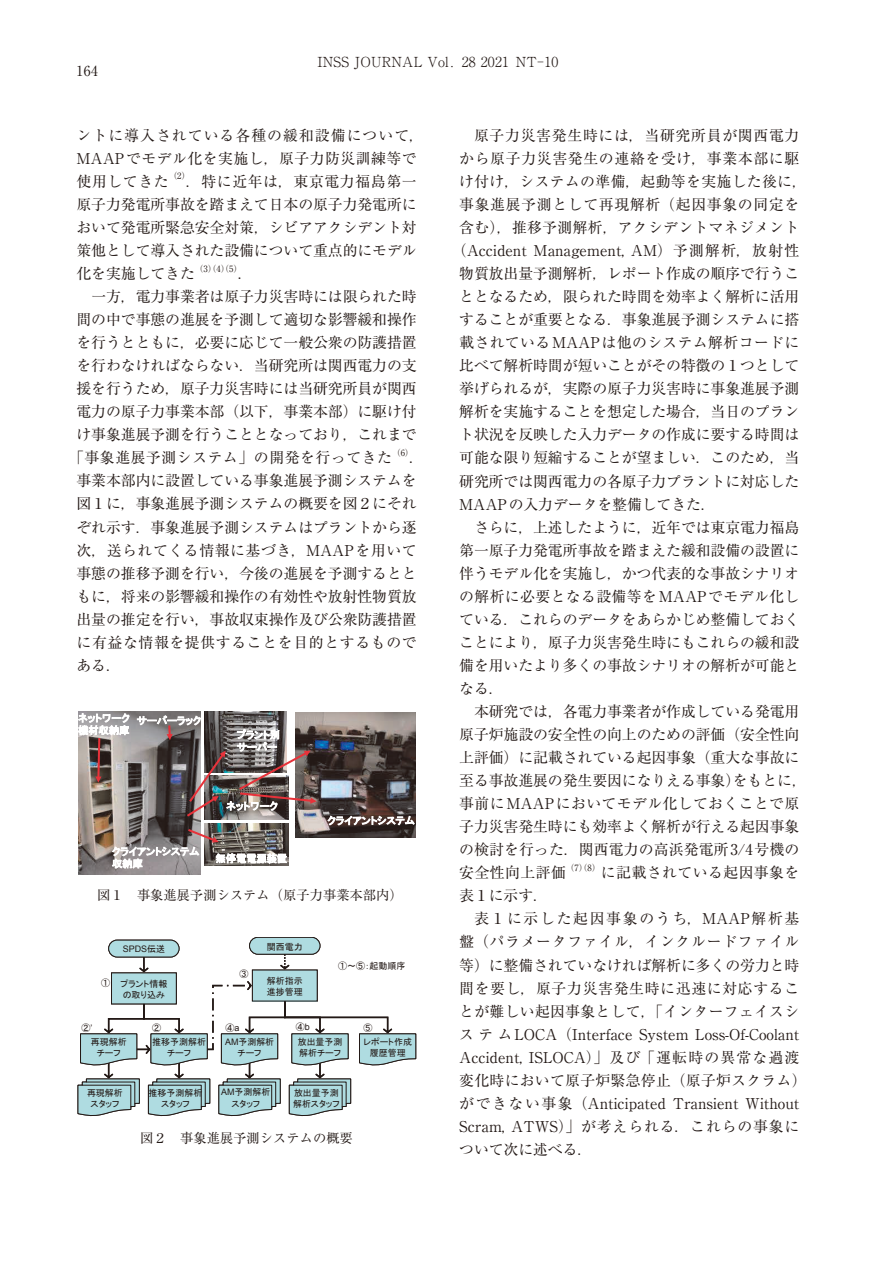
<style>
.page{position:relative;width:893px;height:1263px;background:#fff}
.page>*{position:absolute;margin:0;border:0;box-sizing:border-box;transform-origin:0 0}
.t1{font:14.85px/23.1px "Ryumin Pr 6 N";letter-spacing:-.005em;color:#231916;text-align:justify}
.t2{font:14.85px "Ryumin Pr 6 N";letter-spacing:.045em;color:#231916}
.t3{font:14.85px "Ryumin Pr 6 N";letter-spacing:.02em;color:#231916}
.t4{font:14.85px "Ryumin Pr 6 N";letter-spacing:.025em;color:#231916}
.t5{font:14.85px/23.1px "Ryumin Pr 6 N";letter-spacing:.04em;color:#231916}
.t6{font:14.85px "Ryumin Pr 6 N";letter-spacing:.055em;color:#231916}
.t7{font:14.85px "Ryumin Pr 6 N";letter-spacing:.015em;color:#231916}
.t8{font:14.85px "Ryumin Pr 6 N";letter-spacing:.035em;color:#231916}
.t9{font:14.85px "Ryumin Pr 6 N";letter-spacing:.11em;color:#231916}
.t10{font:14.85px "Ryumin Pr 6 N";letter-spacing:.03em;color:#231916}
.t11{font:300 13.8px "Ryumin Pr 6 N";letter-spacing:.015em;color:#231916}
.t12{font:13.8px "Ryumin Pr 6 N";color:#231916}
.t13{font:13.35px "Ryumin Pr 6 N";color:#231916}
.t14{font:10.2px/12.3px "MS P Gothic";letter-spacing:.005em;color:#fff}
.t15{font:9px/10.8px "MS P Gothic";color:#231916;text-align:center}
.t16{font:9px "Arial";color:#231916}
.t17{font:8.7px "Ryumin Pr 6 N";color:#231916}
.s1{font-family:"Arial"}
.s2{font-family:"MS P Gothic"}
</style>
<div class="page">
<img style="left:78px;top:711px;width:123px;height:164px">
<svg style="left:167px;top:725px;width:6px;height:15px"></svg>
<svg style="left:95px;top:738px;width:7px;height:45px"></svg>
<img style="left:205px;top:712px;width:81px;height:61px">
<img style="left:204px;top:823px;width:85px;height:42px">
<img style="left:204px;top:775px;width:84px;height:45px">
<svg style="left:187px;top:751px;width:39px;height:66px;background:#6c5e5f"></svg>
<svg style="left:188px;top:829px;width:31px;height:13px"></svg>
<img style="left:296px;top:713px;width:120px;height:124px">
<svg style="left:239px;top:751px;width:78px;height:53px;background:#816c69"></svg>
<div style="left:112px;top:973px;width:64px;height:31px;background:#afdce1"></div>
<div style="left:252px;top:970px;width:65px;height:31px;background:#afdce1"></div>
<svg style="left:78px;top:981px;width:338px;height:135px"></svg>
<div style="left:250px;top:937px;width:70px;height:17px;background:#afdce1;border-radius:8px"></div>
<div style="left:249px;top:937px;width:71px;height:17px;border:1px solid #231916;border-radius:8px"></div>
<div style="left:109px;top:940px;width:70px;height:17px;background:#afdce1;border-radius:8px"></div>
<div style="left:108px;top:940px;width:71px;height:17px;border:1px solid #231916;border-radius:8px"></div>
<svg style="left:139px;top:957px;width:9px;height:15px"></svg>
<svg style="left:280px;top:954px;width:9px;height:15px"></svg>
<p class="t12" style="left:77px;top:60px;width:23px">164</p>
<p class="t11" style="left:318px;top:51px;width:242px">INSS JOURNAL Vol. 28 2021 NT-10</p>
<p class="t5" style="left:77px;top:123px;width:349px">ントに導入されている各種の緩和設備について，<br>MAAPでモデル化を実施し，原子力防災訓練等で使用してきた</p>
<p class="t17" style="left:169px;top:169px;width:23px">（2）</p>
<p class="t1" style="left:77px;top:169px;width:342px;text-indent:109px">．特に近年は，東京電力福島第一原子力発電所事故を踏まえて日本の原子力発電所において発電所緊急安全対策，シビアアクシデント対策他として導入された設備について重点的にモデル化を実施してきた</p>
<p class="t17" style="left:195px;top:262px;width:49px">（3）（4）（5）</p>
<p class="t1" style="left:238px;top:261px;width:16px">．</p>
<p class="t1" style="left:91px;top:284px;width:327px">一方，電力事業者は原子力災害時には限られた時</p>
<p class="t1" style="left:77px;top:307px;width:342px">間の中で事態の進展を予測して適切な影響緩和操作</p>
<p class="t1" style="left:77px;top:330px;width:342px">を行うとともに，必要に応じて一般公衆の防護措置</p>
<p class="t1" style="left:77px;top:353px;width:342px">を行わなければならない．当研究所は関西電力の支</p>
<p class="t1" style="left:77px;top:376px;width:342px">援を行うため，原子力災害時には当研究所員が関西</p>
<p class="t1" style="left:77px;top:399px;width:342px">電力の原子力事業本部（以下，事業本部）に駆け付</p>
<p class="t1" style="left:77px;top:422px;width:342px">け事象進展予測を行うこととなっており，これまで</p>
<p class="t8" style="left:69px;top:446px;width:324px">「事象進展予測システム」の開発を行ってきた</p>
<p class="t17" style="left:392px;top:446px;width:23px">（6）</p>
<p class="t1" style="left:77px;top:445px;width:349px;text-align:left;text-indent:333px">．事業本部内に設置している事象進展予測システムを図１に，事象進展予測システムの概要を図２にそれぞれ示す．事象進展予測システムはプラントから逐次，送られてくる情報に基づき，MAAPを用いて事態の推移予測を行い，今後の進展を予測するとともに，将来の影響緩和操作の有効性や放射性物質放出量の推定を行い，事故収束操作及び公衆防護措置に有益な情報を提供することを目的とするものである．</p>
<p class="t14" style="left:78px;top:712px;width:53px">ネットワーク機材収納庫</p>
<p class="t14" style="left:137px;top:714px;width:66px">サーバーラック</p>
<p class="t14" style="left:237px;top:728px;width:45px">プラント別サーバー</p>
<p class="t14" style="left:112px;top:845px;width:89px">クライアントシステム収納庫</p>
<p class="t14" style="left:226px;top:800px;width:53px">ネットワーク</p>
<p class="t14" style="left:216px;top:852px;width:73px">無停電電源装置</p>
<p class="t14" style="left:327px;top:814px;width:89px">クライアントシステム</p>
<p class="t13" style="left:97px;top:885px;width:307px">図１　事象進展予測システム（原子力事業本部内）</p>
<p class="t15" style="left:101px;top:977px;width:10px">①</p>
<p class="t15" style="left:82px;top:1022px;width:12px">②<span class="s1">’</span></p>
<p class="t16" style="left:123px;top:943px;width:44px">SPDS<span class="s2">伝送</span></p>
<p class="t15" style="left:267px;top:941px;width:37px">関西電力</p>
<p class="t15" style="left:239px;top:968px;width:10px">③</p>
<p class="t15" style="left:121px;top:978px;width:48px;text-align:left">プラント情報の取り込み</p>
<p class="t15" style="left:267px;top:975px;width:37px;text-align:left">解析指示進捗管理</p>
<p class="t15" style="left:338px;top:960px;width:69px">①～⑤：起動順序</p>
<p class="t15" style="left:152px;top:1022px;width:10px">②</p>
<p class="t15" style="left:225px;top:1022px;width:15px">④<span class="s1">a</span></p>
<p class="t15" style="left:296px;top:1022px;width:15px">④<span class="s1">b</span></p>
<p class="t15" style="left:363px;top:1022px;width:10px">⑤</p>
<p class="t15" style="left:91px;top:1036px;width:37px">再現解析チーフ</p>
<p class="t15" style="left:87px;top:1087px;width:37px">再現解析スタッフ</p>
<p class="t15" style="left:152px;top:1036px;width:55px">推移予測解析チーフ</p>
<p class="t15" style="left:149px;top:1087px;width:55px">推移予測解析スタッフ</p>
<p class="t15" style="left:225px;top:1036px;width:51px;line-height:11.2px"><span class="s1">AM</span>予測解析チーフ</p>
<p class="t15" style="left:221px;top:1086px;width:51px;line-height:11.2px"><span class="s1">AM</span>予測解析スタッフ</p>
<p class="t15" style="left:298px;top:1036px;width:46px;text-align:left">放出量予測解析チーフ</p>
<p class="t15" style="left:364px;top:1036px;width:50px">レポート作成履歴管理</p>
<p class="t15" style="left:293px;top:1087px;width:48px;text-align:left">放出量予測解析スタッフ</p>
<p class="t13" style="left:140px;top:1127px;width:214px">図２　事象進展予測システムの概要</p>
<p class="t2" style="left:474px;top:123px;width:327px">原子力災害発生時には，当研究所員が関西電力</p>
<p class="t2" style="left:459px;top:147px;width:342px">から原子力災害発生の連絡を受け，事業本部に駆</p>
<p class="t3" style="left:459px;top:170px;width:349px">け付け，システムの準備，起動等を実施した後に，</p>
<p class="t2" style="left:459px;top:193px;width:342px">事象進展予測として再現解析（起因事象の同定を</p>
<p class="t3" style="left:459px;top:216px;width:342px">含む），推移予測解析，アクシデントマネジメント</p>
<p class="t1" style="left:452px;top:238px;width:349px">（Accident Management, AM）予測解析，放射性</p>
<p class="t1" style="left:459px;top:261px;width:342px">物質放出量予測解析，レポート作成の順序で行うこ</p>
<p class="t1" style="left:459px;top:284px;width:342px">ととなるため，限られた時間を効率よく解析に活用</p>
<p class="t1" style="left:459px;top:307px;width:342px">することが重要となる．事象進展予測システムに搭</p>
<p class="t4" style="left:459px;top:331px;width:342px">載されているMAAPは他のシステム解析コードに</p>
<p class="t1" style="left:459px;top:353px;width:342px">比べて解析時間が短いことがその特徴の１つとして</p>
<p class="t1" style="left:459px;top:376px;width:342px">挙げられるが，実際の原子力災害時に事象進展予測</p>
<p class="t1" style="left:459px;top:399px;width:342px">解析を実施することを想定した場合，当日のプラン</p>
<p class="t1" style="left:459px;top:422px;width:342px">ト状況を反映した入力データの作成に要する時間は</p>
<p class="t1" style="left:459px;top:446px;width:342px">可能な限り短縮することが望ましい．このため，当</p>
<p class="t1" style="left:459px;top:469px;width:342px">研究所では関西電力の各原子力プラントに対応した</p>
<p class="t1" style="left:459px;top:492px;width:258px">MAAPの入力データを整備してきた．</p>
<p class="t1" style="left:474px;top:515px;width:327px">さらに，上述したように，近年では東京電力福島</p>
<p class="t1" style="left:459px;top:538px;width:342px">第一原子力発電所事故を踏まえた緩和設備の設置に</p>
<p class="t1" style="left:459px;top:561px;width:342px">伴うモデル化を実施し，かつ代表的な事故シナリオ</p>
<p class="t4" style="left:459px;top:585px;width:342px">の解析に必要となる設備等をMAAPでモデル化し</p>
<p class="t1" style="left:459px;top:607px;width:342px">ている．これらのデータをあらかじめ整備しておく</p>
<p class="t1" style="left:459px;top:630px;width:342px">ことにより，原子力災害発生時にもこれらの緩和設</p>
<p class="t1" style="left:459px;top:653px;width:342px">備を用いたより多くの事故シナリオの解析が可能と</p>
<p class="t1" style="left:459px;top:676px;width:46px">なる．</p>
<p class="t1" style="left:474px;top:699px;width:327px">本研究では，各電力事業者が作成している発電用</p>
<p class="t1" style="left:459px;top:722px;width:342px">原子炉施設の安全性の向上のための評価（安全性向</p>
<p class="t1" style="left:459px;top:745px;width:342px">上評価）に記載されている起因事象（重大な事故に</p>
<p class="t1" style="left:459px;top:768px;width:349px">至る事故進展の発生要因になりえる事象）をもとに，</p>
<p class="t4" style="left:459px;top:792px;width:342px">事前にMAAPにおいてモデル化しておくことで原</p>
<p class="t1" style="left:459px;top:814px;width:342px">子力災害発生時にも効率よく解析が行える起因事象</p>
<p class="t1" style="left:459px;top:837px;width:342px">の検討を行った．関西電力の高浜発電所3/4号機の</p>
<p class="t10" style="left:459px;top:861px;width:108px">安全性向上評価</p>
<p class="t17" style="left:566px;top:861px;width:36px">（7）（8）</p>
<p class="t10" style="left:601px;top:861px;width:200px">に記載されている起因事象を</p>
<p class="t1" style="left:459px;top:883px;width:90px">表１に示す．</p>
<p class="t9" style="left:474px;top:907px;width:327px">表１に示した起因事象のうち，MAAP解析基</p>
<p class="t2" style="left:459px;top:930px;width:342px">盤（パラメータファイル，インクルードファイル</p>
<p class="t1" style="left:459px;top:952px;width:342px">等）に整備されていなければ解析に多くの労力と時</p>
<p class="t2" style="left:459px;top:976px;width:342px">間を要し，原子力災害発生時に迅速に対応するこ</p>
<p class="t3" style="left:459px;top:999px;width:342px">とが難しい起因事象として，「インターフェイスシ</p>
<p class="t1" style="left:459px;top:1022px;width:342px">ステムLOCA（Interface System Loss-Of-Coolant</p>
<p class="t1" style="left:459px;top:1045px;width:342px">Accident, ISLOCA）」及び「運転時の異常な過渡</p>
<p class="t7" style="left:459px;top:1068px;width:349px">変化時において原子炉緊急停止（原子炉スクラム）</p>
<p class="t1" style="left:459px;top:1091px;width:342px">ができない事象（Anticipated Transient Without</p>
<p class="t6" style="left:459px;top:1115px;width:342px">Scram, ATWS）」が考えられる．これらの事象に</p>
<p class="t1" style="left:459px;top:1137px;width:135px">ついて次に述べる．</p>
</div>
